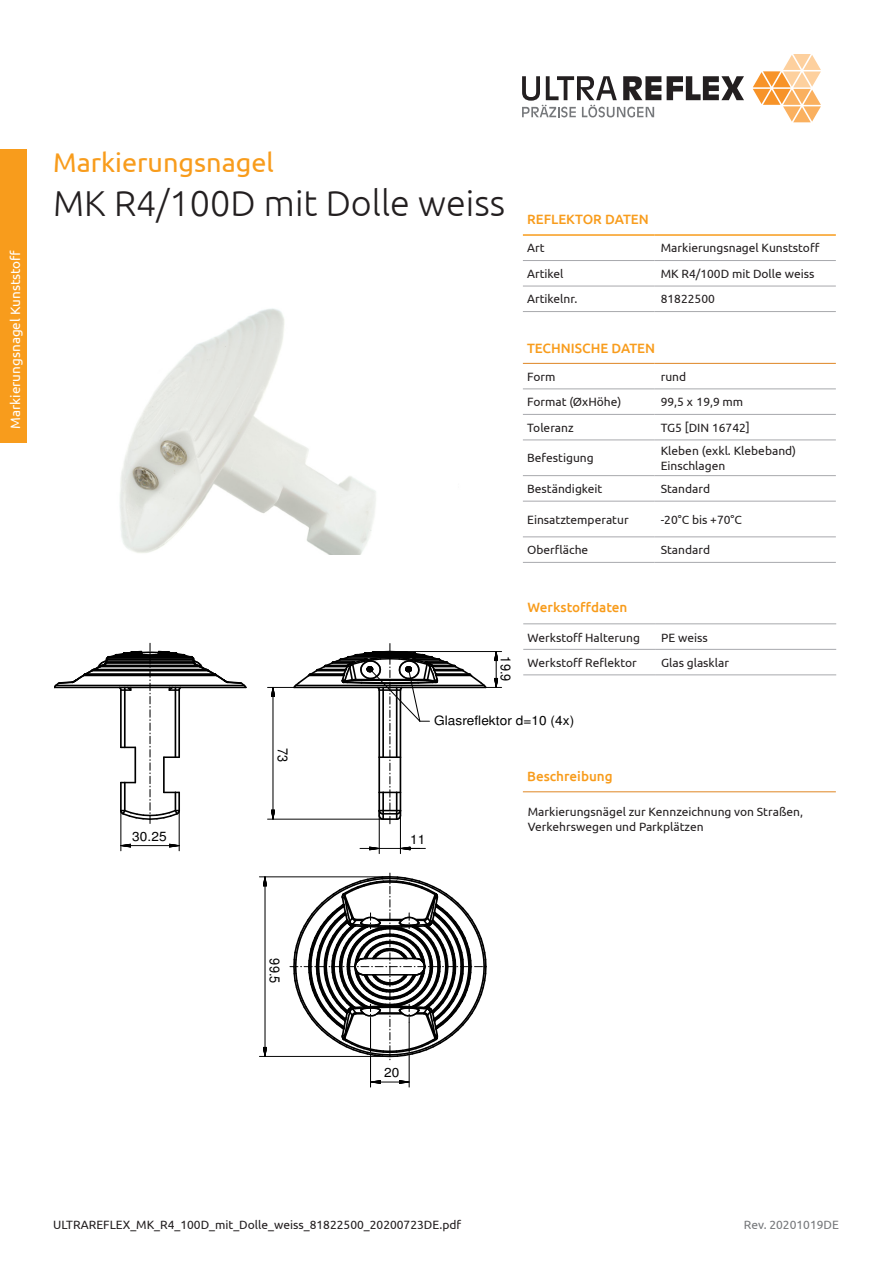
<style>
.page{position:relative;width:893px;height:1263px;background:#fff}
.page>*{position:absolute;margin:0;border:0;box-sizing:border-box;transform-origin:0 0}
.t1{font:300 36px "Ubuntu";color:#231f20}
.t2{font:27px "Ubuntu";color:#f89c1c}
.t3{font:13.8px "Helvetica";color:#000;scale:.92 1}
.t4{font:500 13.5px "Ubuntu";color:#f89c1c}
.t5{font:13.5px "Ubuntu";color:#fff}
.t6{font:12.9px "Helvetica";letter-spacing:.005em;color:#000;scale:1.05 1}
.Inhaltsverzeichnis_L{font:12px/15px "Ubuntu";color:#231f20}
.t7{font:12px "Ubuntu";color:#76787b}
</style>
<div class="page">
<svg style="left:753px;top:54px;width:68px;height:68px"></svg>
<svg style="left:667px;top:76px;width:77px;height:24px"></svg>
<svg style="left:522px;top:76px;width:139px;height:41px"></svg>
<div style="left:0;top:149px;width:27px;height:293px;background:#f89c1c"></div>
<hr style="left:523px;top:388px;width:132px;height:1px;background:#a8a9ad">
<hr style="left:655px;top:388px;width:181px;height:1px;background:#a8a9ad">
<hr style="left:523px;top:414px;width:132px;height:1px;background:#a8a9ad">
<hr style="left:655px;top:414px;width:181px;height:1px;background:#a8a9ad">
<hr style="left:523px;top:439px;width:132px;height:1px;background:#a8a9ad">
<hr style="left:655px;top:439px;width:181px;height:1px;background:#a8a9ad">
<hr style="left:523px;top:475px;width:132px;height:1px;background:#a8a9ad">
<hr style="left:655px;top:475px;width:181px;height:1px;background:#a8a9ad">
<hr style="left:523px;top:501px;width:132px;height:1px;background:#a8a9ad">
<hr style="left:655px;top:501px;width:181px;height:1px;background:#a8a9ad">
<hr style="left:523px;top:536px;width:132px;height:1px;background:#a8a9ad">
<hr style="left:655px;top:536px;width:181px;height:1px;background:#a8a9ad">
<hr style="left:523px;top:562px;width:132px;height:1px;background:#a8a9ad">
<hr style="left:655px;top:562px;width:181px;height:1px;background:#a8a9ad">
<hr style="left:523px;top:363px;width:132px;height:1px;background:#df8624">
<hr style="left:655px;top:363px;width:181px;height:1px;background:#df8624">
<hr style="left:523px;top:623px;width:132px;height:1px;background:#a8a9ad">
<hr style="left:655px;top:623px;width:181px;height:1px;background:#a8a9ad">
<hr style="left:523px;top:649px;width:132px;height:1px;background:#a8a9ad">
<hr style="left:655px;top:649px;width:181px;height:1px;background:#a8a9ad">
<hr style="left:523px;top:674px;width:132px;height:1px;background:#a8a9ad">
<hr style="left:655px;top:674px;width:181px;height:1px;background:#a8a9ad">
<hr style="left:523px;top:234px;width:132px;height:2px;background:#f89c1c">
<hr style="left:655px;top:234px;width:181px;height:2px;background:#f89c1c">
<hr style="left:523px;top:260px;width:132px;height:1px;background:#a8a9ad">
<hr style="left:655px;top:260px;width:181px;height:1px;background:#a8a9ad">
<hr style="left:523px;top:286px;width:132px;height:1px;background:#a8a9ad">
<hr style="left:655px;top:286px;width:181px;height:1px;background:#a8a9ad">
<hr style="left:523px;top:311px;width:132px;height:1px;background:#a8a9ad">
<hr style="left:655px;top:311px;width:181px;height:1px;background:#a8a9ad">
<hr style="left:523px;top:791px;width:313px;height:1px;background:#df8624">
<img style="left:120px;top:308px;width:256px;height:246px">
<svg style="left:54px;top:643px;width:193px;height:180px"></svg>
<svg style="left:263px;top:1047px;width:4px;height:9px"></svg>
<svg style="left:263px;top:877px;width:4px;height:9px"></svg>
<hr style="left:265px;top:886px;width:1px;height:161px;background:#000">
<hr style="left:259px;top:876px;width:131px;height:1px;background:#000">
<hr style="left:259px;top:1056px;width:131px;height:1px;background:#000">
<hr style="left:370px;top:1055px;width:1px;height:32px;background:#000">
<svg style="left:290px;top:873px;width:197px;height:211px"></svg>
<hr style="left:409px;top:1055px;width:1px;height:32px;background:#000">
<svg style="left:360px;top:832px;width:65px;height:18px"></svg>
<hr style="left:379px;top:816px;width:1px;height:38px;background:#000">
<hr style="left:400px;top:816px;width:1px;height:38px;background:#000">
<svg style="left:169px;top:844px;width:10px;height:4px"></svg>
<svg style="left:121px;top:844px;width:10px;height:4px"></svg>
<hr style="left:130px;top:845px;width:40px;height:1px;background:#000">
<hr style="left:120px;top:810px;width:1px;height:41px;background:#000">
<hr style="left:179px;top:810px;width:1px;height:41px;background:#000">
<svg style="left:268px;top:643px;width:234px;height:181px"></svg>
<p class="t5" style="left:7px;top:429px;width:180px;rotate:-90deg">Markierungsnagel Kunststoff</p>
<p class="t2" style="left:53px;top:146px;width:222px">Markierungsnagel</p>
<p class="t1" style="left:53px;top:181px;width:454px">MK R4/100D mit Dolle weiss</p>
<p class="t4" style="left:527px;top:211px;width:123px">REFLEKTOR DATEN</p>
<p class="Inhaltsverzeichnis_L" style="left:527px;top:240px;width:19px">Art</p>
<p class="Inhaltsverzeichnis_L" style="left:661px;top:240px;width:160px">Markierungsnagel Kunststoff</p>
<p class="Inhaltsverzeichnis_L" style="left:527px;top:266px;width:38px">Artikel</p>
<p class="Inhaltsverzeichnis_L" style="left:661px;top:266px;width:155px">MK R4/100D mit Dolle weiss</p>
<p class="Inhaltsverzeichnis_L" style="left:527px;top:291px;width:52px">Artikelnr.</p>
<p class="Inhaltsverzeichnis_L" style="left:661px;top:291px;width:56px">81822500</p>
<p class="t4" style="left:527px;top:339px;width:130px">TECHNISCHE DATEN</p>
<p class="Inhaltsverzeichnis_L" style="left:527px;top:369px;width:30px">Form</p>
<p class="Inhaltsverzeichnis_L" style="left:661px;top:369px;width:27px">rund</p>
<p class="Inhaltsverzeichnis_L" style="left:527px;top:394px;width:96px">Format (ØxHöhe)</p>
<p class="Inhaltsverzeichnis_L" style="left:661px;top:394px;width:84px">99,5 x 19,9 mm</p>
<p class="Inhaltsverzeichnis_L" style="left:527px;top:420px;width:48px">Toleranz</p>
<p class="Inhaltsverzeichnis_L" style="left:661px;top:420px;width:91px">TG5 [DIN 16742]</p>
<p class="Inhaltsverzeichnis_L" style="left:527px;top:450px;width:68px">Befestigung</p>
<p class="Inhaltsverzeichnis_L" style="left:661px;top:443px;width:137px">Kleben (exkl. Klebeband)</p>
<p class="Inhaltsverzeichnis_L" style="left:661px;top:457px;width:66px">Einschlagen</p>
<p class="Inhaltsverzeichnis_L" style="left:527px;top:481px;width:77px">Beständigkeit</p>
<p class="Inhaltsverzeichnis_L" style="left:661px;top:481px;width:51px">Standard</p>
<p class="Inhaltsverzeichnis_L" style="left:527px;top:511px;width:103px">Einsatztemperatur</p>
<p class="Inhaltsverzeichnis_L" style="left:661px;top:511px;width:83px">-20°C bis +70°C</p>
<p class="Inhaltsverzeichnis_L" style="left:527px;top:542px;width:63px">Oberfläche</p>
<p class="Inhaltsverzeichnis_L" style="left:661px;top:542px;width:51px">Standard</p>
<p class="t3" style="left:511px;top:656px;width:29px;rotate:90deg">19.9</p>
<p class="t4" style="left:527px;top:599px;width:101px">Werkstoffdaten</p>
<p class="Inhaltsverzeichnis_L" style="left:527px;top:629px;width:114px">Werkstoff Halterung</p>
<p class="Inhaltsverzeichnis_L" style="left:661px;top:629px;width:48px">PE weiss</p>
<p class="Inhaltsverzeichnis_L" style="left:527px;top:655px;width:111px">Werkstoff Reflektor</p>
<p class="Inhaltsverzeichnis_L" style="left:661px;top:655px;width:69px">Glas glasklar</p>
<p class="t3" style="left:288px;top:748px;width:17px;rotate:90deg">73</p>
<p class="t6" style="left:132px;top:831px;width:34px">30.25</p>
<p class="t6" style="left:410px;top:834px;width:16px">11</p>
<p class="t6" style="left:434px;top:715px;width:135px">Glasreflektor d=10 (4x)</p>
<p class="t4" style="left:527px;top:768px;width:87px">Beschreibung</p>
<p class="Inhaltsverzeichnis_L" style="left:528px;top:804px;width:277px">Markierungsnägel zur Kennzeichnung von Straßen,<br>Verkehrswegen und Parkplätzen</p>
<p class="t3" style="left:280px;top:958px;width:29px;rotate:90deg">99.5</p>
<p class="t6" style="left:384px;top:1068px;width:16px">20</p>
<p class="Inhaltsverzeichnis_L" style="left:53px;top:1216px;width:410px">ULTRAREFLEX_MK_R4_100D_mit_Dolle_weiss_81822500_20200723DE.pdf</p>
<p class="t7" style="left:744px;top:1217px;width:97px">Rev. 20201019DE</p>
</div>
